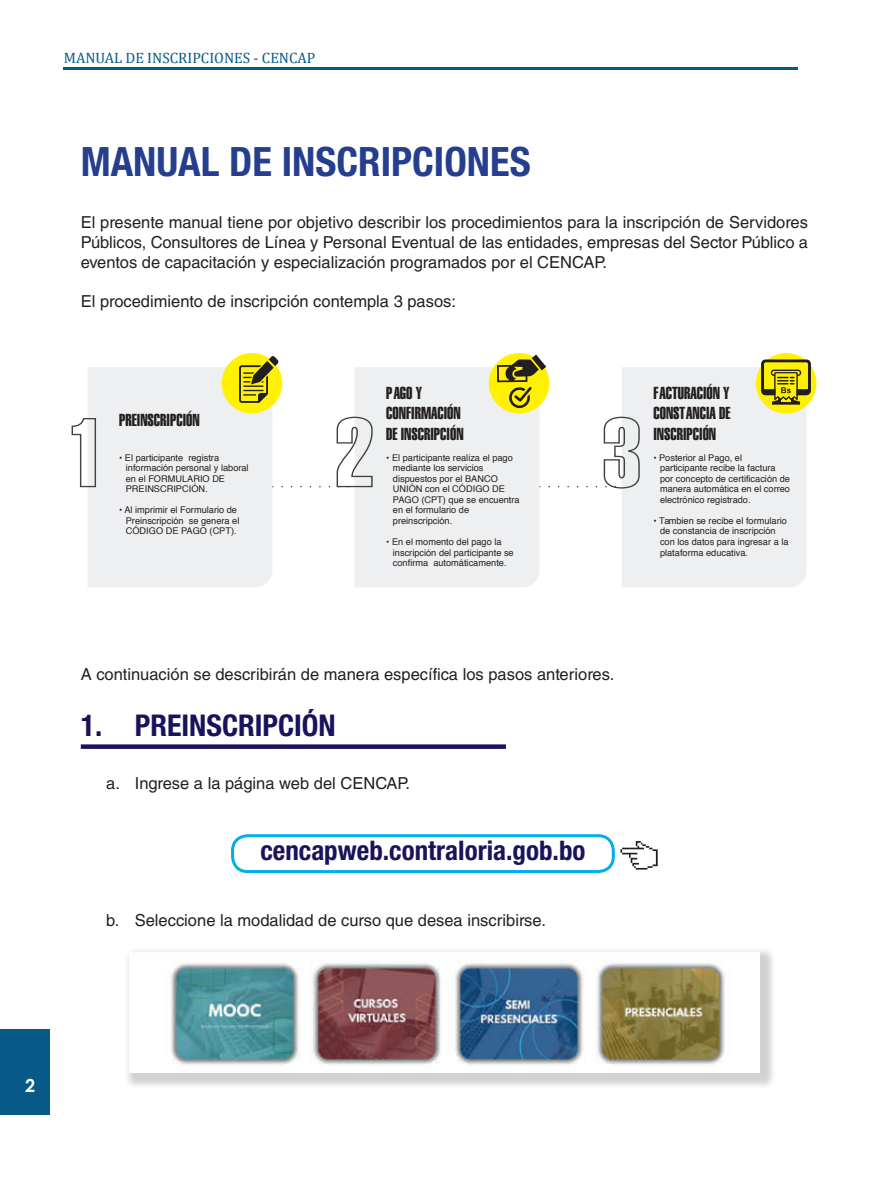
<style>
.page{position:relative;width:893px;height:1191px;background:#fff}
.page>*{position:absolute;margin:0;border:0;box-sizing:border-box;transform-origin:0 0}
.t1{font:700 condensed 40.5px "Helvetica Neue LT Std";color:#253f8e}
.t2{font:700 condensed 30px "Helvetica Neue LT Std";color:#1a135c}
.t3{font:700 condensed 27px "Helvetica Neue LT Std";color:#1a135c}
.t4{font:700 18px "Century Gothic";color:#fff}
.t5{font:17.1px/20.5px "Helvetica LT Std Extra Comp";color:#231f20;text-align:justify}
.t6{font:16.5px/19.8px "Helvetica LT Std";color:#231f20;text-align:justify}
.t7{font:15px "Cambria";color:#075a88}
.t8{font:9.15px/10.5px "Helvetica";color:#231f20}
</style>
<div class="page">
<div style="left:0;top:1029px;width:49px;height:85px;background:#075a88"></div>
<hr style="left:64px;top:67px;width:734px;height:2px;background:#075a88">
<div style="left:81px;top:744px;width:425px;height:5px;background:#1a135c"></div>
<div style="left:756px;top:353px;width:60px;height:60px;background:#fff101;border-radius:50%"></div>
<svg style="left:71px;top:354px;width:740px;height:233px"></svg>
<div style="left:231px;top:834px;width:384px;height:39px;border:3px solid #00aeef;border-radius:15px"></div>
<svg style="left:620px;top:841px;width:38px;height:28px"></svg>
<img style="left:130px;top:952px;width:602px;height:120px">
<h3 class="t7" style="left:64px;top:49px;width:253px">MANUAL DE INSCRIPCIONES - CENCAP</h3>
<h1 class="t1" style="left:81px;top:137px;width:451px">MANUAL DE INSCRIPCIONES</h1>
<p class="t6" style="left:81px;top:212px;width:729px">El presente manual tiene por objetivo describir los procedimientos para la inscripción de Servidores Públicos, Consultores de Línea y Personal Eventual de las entidades, empresas del Sector Público a eventos de capacitación y especialización programados por el CENCAP.</p>
<h3 class="t6" style="left:81px;top:291px;width:377px">El procedimiento de inscripción contempla 3 pasos:</h3>
<h3 class="t5" style="left:119px;top:410px;width:82px">PREINSCRIPCIÓN</h3>
<p class="t8" style="left:126px;top:452px;width:124px;text-indent:-7px">• El participante registra información personal y laboral en el FORMULARIO DE<br>PREINSCRIPCIÓN.</p>
<p class="t8" style="left:126px;top:505px;width:115px;text-indent:-7px">• Al imprimir el Formulario de<br>Preinscripción se genera el<br>CÓDIGO DE PAGO (CPT).</p>
<h3 class="t5" style="left:386px;top:382px;width:79px;text-align:left">PAGO Y<br>CONFIRMACIÓN<br>DE INSCRIPCIÓN</h3>
<p class="t8" style="left:393px;top:452px;width:128px;text-indent:-7px">• El participante realiza el pago mediante los servicios dispuestos por el BANCO<br>UNIÓN con el CÓDIGO DE<br>PAGO (CPT) que se encuentra en el formulario de preinscripción.</p>
<p class="t8" style="left:393px;top:537px;width:122px;text-indent:-7px">• En el momento del pago la inscripción del participante se confirma automáticamente.</p>
<h3 class="t6" style="left:81px;top:664px;width:535px">A continuación se describirán de manera específica los pasos anteriores.</h3>
<h2 class="t2" style="left:81px;top:707px;width:257px">1. PREINSCRIPCIÓN</h2>
<h3 class="t6" style="left:106px;top:772px;width:305px">a. Ingrese a la página web del CENCAP.</h3>
<h3 class="t3" style="left:260px;top:834px;width:327px">cencapweb.contraloria.gob.bo</h3>
<h3 class="t6" style="left:106px;top:910px;width:441px">b. Seleccione la modalidad de curso que desea inscribirse.</h3>
<h3 class="t5" style="left:653px;top:382px;width:78px">FACTURACIÓN Y CONSTANCIA DE INSCRIPCIÓN</h3>
<p class="t8" style="left:660px;top:452px;width:132px;text-indent:-7px">• Posterior al Pago, el participante recibe la factura por concepto de certificación de manera automática en el correo electrónico registrado.</p>
<p class="t8" style="left:660px;top:516px;width:130px;text-indent:-7px">• Tambien se recibe el formulario de constancia de inscripción con los datos para ingresar a la plataforma educativa.</p>
<h3 class="t4" style="left:25px;top:1073px;width:12px">2</h3>
</div>
